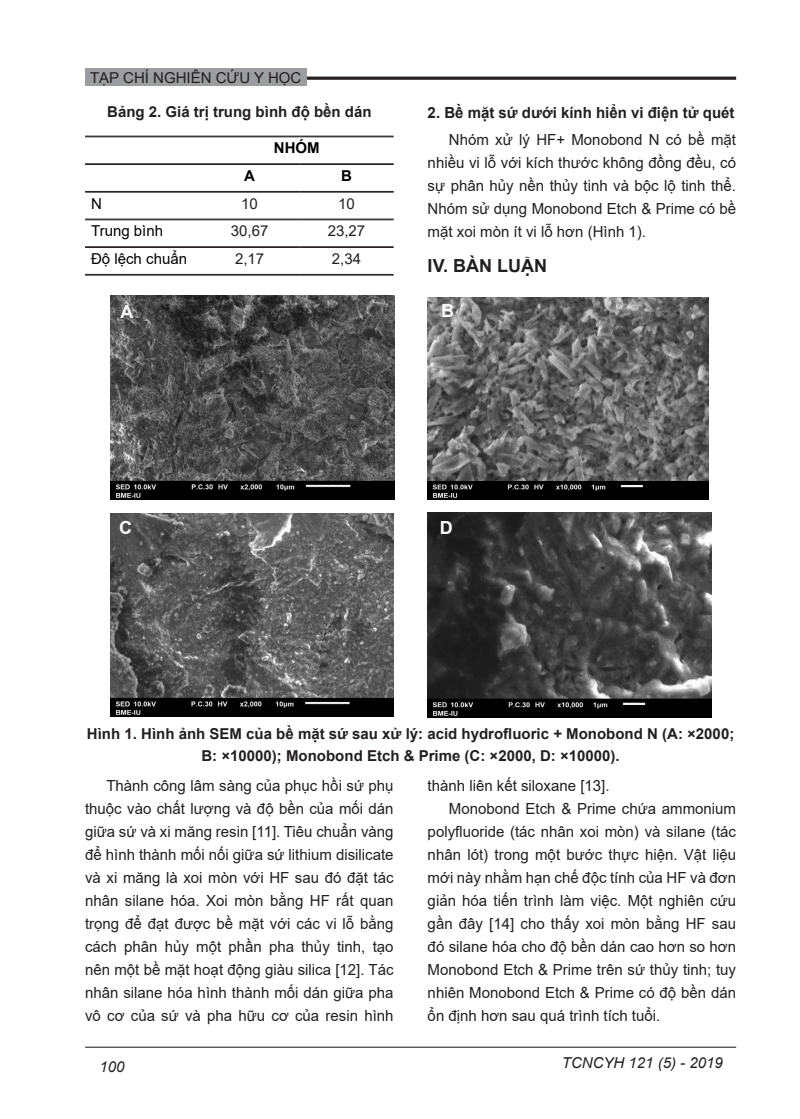
<style>
.page{position:relative;width:800px;height:1119px;background:#fff}
.page>*{position:absolute;margin:0;border:0;box-sizing:border-box;transform-origin:0 0}
.Tiêu_mục_chính{font:700 18px "Arial";color:#231f20}
.Nội_dung_chính{font:700 18px "Arial";color:#fafafa}
.Nội_dung_chính-2{font:15.3px/23px "Arial";color:#231f20;text-align:justify}
.Tiêu_mục_phụ{font:700 15.3px "Arial";color:#231f20}
.Tiêu_đề_Biểu_đồ{font:700 15px/22.5px "Arial";color:#231f20;text-align:center}
.Căn_giữa_số_trong_bả{font:15px "Arial";color:#231f20}
.Tiêu_đề_Bảng_biểu{font:700 15px "Arial";color:#231f20}
.Căn_trái_tiêu_đề_dòn{font:15px "Arial";color:#000}
.t1{font:italic 15px "Arial";color:#231f20}
.Tiêu_đề_Cột{font:700 15px "Arial";color:#000}
</style>
<div class="page">
<hr style="left:85px;top:77px;width:651px;height:3px;background:#231f20">
<hr style="left:85px;top:1046px;width:651px;height:1px;background:#231f20">
<div style="left:85px;top:68px;width:221px;height:18px;background:#9b9da0"></div>
<hr style="left:85px;top:136px;width:115px;height:1px;background:#231f20">
<hr style="left:85px;top:137px;width:115px;height:1px;background:#231f20">
<hr style="left:200px;top:136px;width:99px;height:1px;background:#231f20">
<hr style="left:200px;top:137px;width:99px;height:1px;background:#231f20">
<hr style="left:299px;top:136px;width:94px;height:1px;background:#231f20">
<hr style="left:299px;top:137px;width:94px;height:1px;background:#231f20">
<hr style="left:85px;top:163px;width:115px;height:1px;background:#231f20">
<hr style="left:85px;top:164px;width:115px;height:1px;background:#231f20">
<hr style="left:200px;top:163px;width:99px;height:1px;background:#231f20">
<hr style="left:200px;top:164px;width:99px;height:1px;background:#231f20">
<hr style="left:299px;top:163px;width:94px;height:1px;background:#231f20">
<hr style="left:299px;top:164px;width:94px;height:1px;background:#231f20">
<hr style="left:85px;top:191px;width:115px;height:1px;background:#231f20">
<hr style="left:85px;top:192px;width:115px;height:1px;background:#231f20">
<hr style="left:200px;top:191px;width:99px;height:1px;background:#231f20">
<hr style="left:200px;top:192px;width:99px;height:1px;background:#231f20">
<hr style="left:299px;top:191px;width:94px;height:1px;background:#231f20">
<hr style="left:299px;top:192px;width:94px;height:1px;background:#231f20">
<hr style="left:85px;top:219px;width:115px;height:1px;background:#231f20">
<hr style="left:200px;top:219px;width:99px;height:1px;background:#231f20">
<hr style="left:299px;top:219px;width:94px;height:1px;background:#231f20">
<hr style="left:85px;top:246px;width:115px;height:1px;background:#231f20">
<hr style="left:85px;top:247px;width:115px;height:1px;background:#231f20">
<hr style="left:200px;top:246px;width:99px;height:1px;background:#231f20">
<hr style="left:200px;top:247px;width:99px;height:1px;background:#231f20">
<hr style="left:299px;top:246px;width:94px;height:1px;background:#231f20">
<hr style="left:299px;top:247px;width:94px;height:1px;background:#231f20">
<hr style="left:85px;top:274px;width:115px;height:1px;background:#231f20">
<hr style="left:85px;top:275px;width:115px;height:1px;background:#231f20">
<hr style="left:200px;top:274px;width:99px;height:1px;background:#231f20">
<hr style="left:200px;top:275px;width:99px;height:1px;background:#231f20">
<hr style="left:299px;top:274px;width:94px;height:1px;background:#231f20">
<hr style="left:299px;top:275px;width:94px;height:1px;background:#231f20">
<img style="left:427px;top:297px;width:281px;height:203px">
<img style="left:111px;top:513px;width:282px;height:204px">
<img style="left:427px;top:512px;width:284px;height:205px">
<img style="left:111px;top:296px;width:283px;height:204px">
<p class="Căn_giữa_số_trong_bả" style="left:90px;top:67px;width:213px">TẠP CHÍ NGHIÊN CỨU Y HỌC</p>
<p class="Tiêu_đề_Bảng_biểu" style="left:107px;top:101px;width:266px">Bảng 2. Giá trị trung bình độ bền dán</p>
<p class="Tiêu_đề_Cột" style="left:274px;top:137px;width:47px">NHÓM</p>
<p class="Tiêu_đề_Cột" style="left:244px;top:165px;width:12px">A</p>
<p class="Tiêu_đề_Cột" style="left:341px;top:165px;width:12px">B</p>
<p class="Căn_trái_tiêu_đề_dòn" style="left:91px;top:193px;width:12px">N</p>
<p class="Căn_giữa_số_trong_bả" style="left:241px;top:193px;width:18px">10</p>
<p class="Căn_giữa_số_trong_bả" style="left:338px;top:193px;width:18px">10</p>
<p class="Căn_trái_tiêu_đề_dòn" style="left:91px;top:221px;width:73px">Trung bình</p>
<p class="Căn_giữa_số_trong_bả" style="left:231px;top:221px;width:39px">30,67</p>
<p class="Căn_giữa_số_trong_bả" style="left:327px;top:221px;width:39px">23,27</p>
<p class="Căn_trái_tiêu_đề_dòn" style="left:91px;top:248px;width:97px">Độ lệch chuẩn</p>
<p class="Căn_giữa_số_trong_bả" style="left:235px;top:248px;width:31px">2,17</p>
<p class="Căn_giữa_số_trong_bả" style="left:332px;top:248px;width:31px">2,34</p>
<p class="Nội_dung_chính" style="left:120px;top:299px;width:14px">A</p>
<p class="Tiêu_mục_phụ" style="left:427px;top:101px;width:308px">2. Bề mặt sứ dưới kính hiển vi điện tử quét</p>
<p class="Nội_dung_chính-2" style="left:427px;top:128px;width:310px;text-indent:21px">Nhóm xử lý HF+ Monobond N có bề mặt nhiều vi lỗ với kích thước không đồng đều, có sự phân hủy nền thủy tinh và bộc lộ tinh thể.<br>Nhóm sử dụng Monobond Etch &amp; Prime có bề mặt xoi mòn ít vi lỗ hơn (Hình 1).</p>
<p class="Tiêu_mục_chính" style="left:427px;top:253px;width:121px">IV. BÀN LUẬN</p>
<p class="Nội_dung_chính" style="left:441px;top:297px;width:14px">B</p>
<p class="Nội_dung_chính" style="left:119px;top:514px;width:14px">C</p>
<p class="Nội_dung_chính" style="left:439px;top:514px;width:14px">D</p>
<p class="Tiêu_đề_Biểu_đồ" style="left:87px;top:722px;width:648px">Hình 1. Hình ảnh SEM của bề mặt sứ sau xử lý: acid hydrofluoric + Monobond N (A: ×2000;<br>B: ×10000); Monobond Etch &amp; Prime (C: ×2000, D: ×10000).</p>
<p class="Nội_dung_chính-2" style="left:85px;top:774px;width:310px;text-indent:21px">Thành công lâm sàng của phục hồi sứ phụ thuộc vào chất lượng và độ bền của mối dán giữa sứ và xi măng resin [11]. Tiêu chuẩn vàng để hình thành mối nối giữa sứ lithium disilicate và xi măng là xoi mòn với HF sau đó đặt tác nhân silane hóa. Xoi mòn bằng HF rất quan trọng để đạt được bề mặt với các vi lỗ bằng cách phân hủy một phần pha thủy tinh, tạo nên một bề mặt hoạt động giàu silica [12]. Tác nhân silane hóa hình thành mối dán giữa pha vô cơ của sứ và pha hữu cơ của resin hình</p>
<p class="Nội_dung_chính-2" style="left:427px;top:774px;width:183px">thành liên kết siloxane [13].</p>
<p class="Nội_dung_chính-2" style="left:427px;top:797px;width:310px;text-indent:21px">Monobond Etch &amp; Prime chứa ammonium polyfluoride (tác nhân xoi mòn) và silane (tác nhân lót) trong một bước thực hiện. Vật liệu mới này nhằm hạn chế độc tính của HF và đơn giản hóa tiến trình làm việc. Một nghiên cứu gần đây [14] cho thấy xoi mòn bằng HF sau đó silane hóa cho độ bền dán cao hơn so hơn Monobond Etch &amp; Prime trên sứ thủy tinh; tuy nhiên Monobond Etch &amp; Prime có độ bền dán ổn định hơn sau quá trình tích tuổi.</p>
<p class="t1" style="left:99px;top:1056px;width:27px">100</p>
<p class="t1" style="left:561px;top:1053px;width:162px">TCNCYH 121 (5) - 2019</p>
</div>
